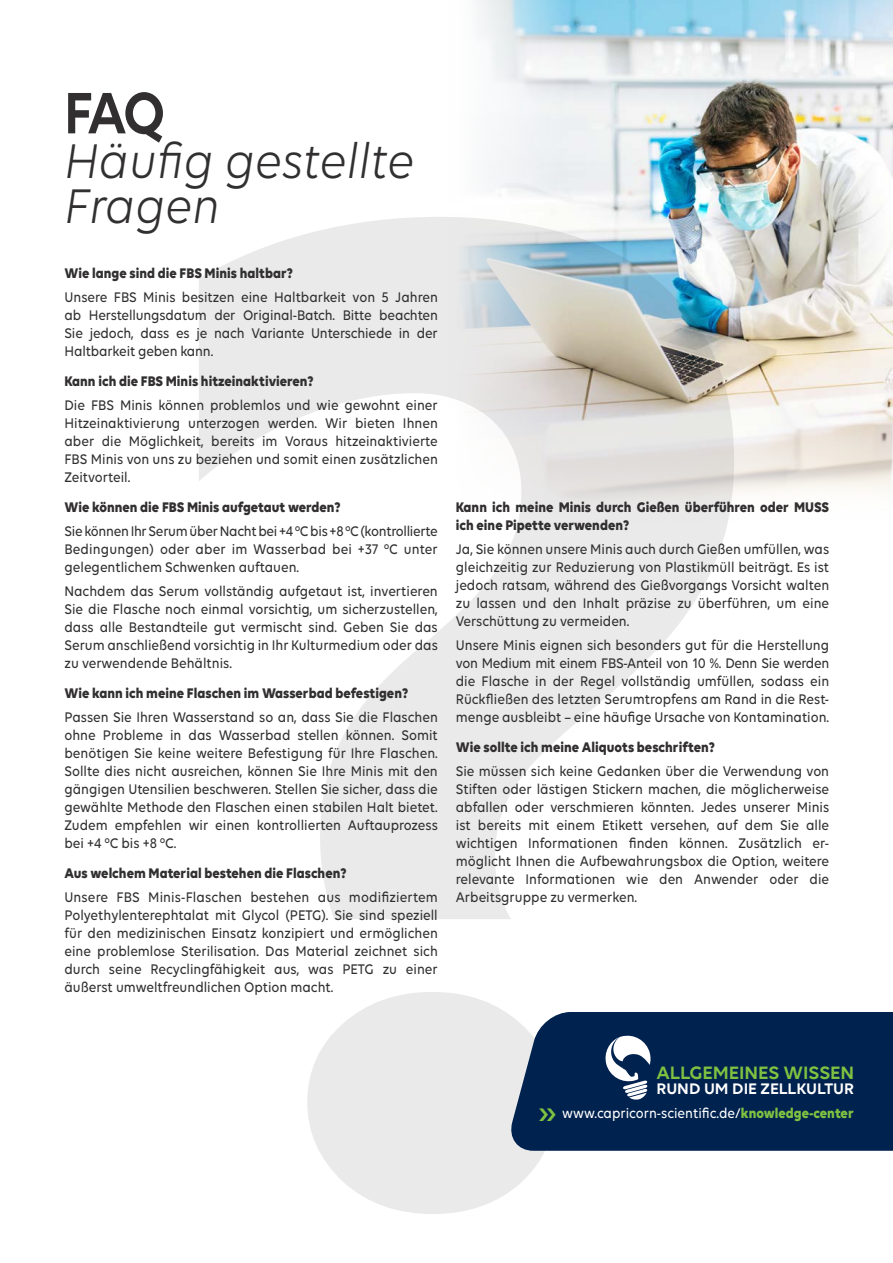
<style>
.page{position:relative;width:893px;height:1263px;background:#fff}
.page>*{position:absolute;margin:0;border:0;box-sizing:border-box;transform-origin:0 0}
.t1{font:600 63px "Volte";color:#312f30;scale:.9 1}
.t2{font:italic 52.5px/45px "Volte";color:#312f30;scale:.9 1}
.t3{font:600 19.35px "Volte";color:#7fc241}
.t4{font:600 16.5px "Volte";color:#fff}
.t5{font:500 15px/18px "Volte";color:#312f30;text-align:justify;scale:.9 1}
.t6{font:700 15px/18px "Volte";color:#312f30;scale:.9 1}
.Einf__Abs{font:500 15px "Volte";color:#fff;scale:.9 1}
.s1{font-family:"Aaux Next";font-weight:900;font-size:18px;color:#7fc241}
.s2{font-weight:700;color:#7fc241}
</style>
<div class="page">
<img style="left:476px;top:0;width:417px;height:492px">
<svg style="left:199px;top:217px;width:535px;height:997px"></svg>
<div style="left:505px;top:1012px;width:388px;height:139px;background:#00224f"></div>
<svg style="left:603px;top:1033px;width:48px;height:67px"></svg>
<p class="t1" style="left:64px;top:76px;width:114px">FAQ</p>
<p class="t2" style="left:64px;top:138px;width:390px">Häufig gestellte<br>Fragen</p>
<p class="t6" style="left:64px;top:263px;width:256px">Wie lange sind die FBS Minis haltbar?</p>
<p class="t5" style="left:64px;top:287px;width:416px">Unsere FBS Minis besitzen eine Haltbarkeit von 5 Jahren ab Herstellungsdatum der Original-Batch. Bitte beachten Sie jedoch, dass es je nach Variante Unterschiede in der Haltbarkeit geben kann.</p>
<p class="t6" style="left:64px;top:371px;width:279px">Kann ich die FBS Minis hitzeinaktivieren?</p>
<p class="t5" style="left:64px;top:395px;width:416px">Die FBS Minis können problemlos und wie gewohnt einer Hitzeinaktivierung unterzogen werden. Wir bieten Ihnen aber die Möglichkeit, bereits im Voraus hitzeinaktivierte FBS Minis von uns zu beziehen und somit einen zusätzlichen Zeitvorteil.</p>
<p class="t6" style="left:64px;top:497px;width:309px">Wie können die FBS Minis aufgetaut werden?</p>
<p class="t5" style="left:64px;top:521px;width:416px">Sie können Ihr Serum über Nacht bei +4 °C bis +8 °C (kontrollierte Bedingungen) oder aber im Wasserbad bei +37 °C unter gelegentlichem Schwenken auftauen.</p>
<p class="t5" style="left:64px;top:581px;width:416px">Nachdem das Serum vollständig aufgetaut ist, invertieren Sie die Flasche noch einmal vorsichtig, um sicherzustellen, dass alle Bestandteile gut vermischt sind. Geben Sie das Serum anschließend vorsichtig in Ihr Kulturmedium oder das zu verwendende Behältnis.</p>
<p class="t6" style="left:64px;top:683px;width:384px">Wie kann ich meine Flaschen im Wasserbad befestigen?</p>
<p class="t5" style="left:64px;top:707px;width:416px">Passen Sie Ihren Wasserstand so an, dass Sie die Flaschen ohne Probleme in das Wasserbad stellen können. Somit benötigen Sie keine weitere Befestigung für Ihre Flaschen.<br>Sollte dies nicht ausreichen, können Sie Ihre Minis mit den gängigen Utensilien beschweren. Stellen Sie sicher, dass die gewählte Methode den Flaschen einen stabilen Halt bietet.<br>Zudem empfehlen wir einen kontrollierten Auftauprozess bei +4 °C bis +8 °C.</p>
<p class="t6" style="left:64px;top:863px;width:315px">Aus welchem Material bestehen die Flaschen?</p>
<p class="t5" style="left:64px;top:887px;width:416px">Unsere FBS Minis-Flaschen bestehen aus modifiziertem Polyethylenterephtalat mit Glycol (PETG). Sie sind speziell für den medizinischen Einsatz konzipiert und ermöglichen eine problemlose Sterilisation. Das Material zeichnet sich durch seine Recyclingfähigkeit aus, was PETG zu einer äußerst umweltfreundlichen Option macht.</p>
<p class="t6" style="left:456px;top:497px;width:416px">Kann ich meine Minis durch Gießen überführen oder MUSS ich eine Pipette verwenden?</p>
<p class="t5" style="left:456px;top:539px;width:416px">Ja, Sie können unsere Minis auch durch Gießen umfüllen, was gleichzeitig zur Reduzierung von Plastikmüll beiträgt. Es ist jedoch ratsam, während des Gießvorgangs Vorsicht walten zu lassen und den Inhalt präzise zu überführen, um eine Verschüttung zu vermeiden.</p>
<p class="t5" style="left:456px;top:635px;width:416px">Unsere Minis eignen sich besonders gut für die Herstellung von Medium mit einem FBS-Anteil von 10 %. Denn Sie werden die Flasche in der Regel vollständig umfüllen, sodass ein Rückfließen des letzten Serumtropfens am Rand in die Rest&shy;menge ausbleibt – eine häufige Ursache von Kontamination.</p>
<p class="t6" style="left:456px;top:737px;width:290px">Wie sollte ich meine Aliquots beschriften?</p>
<p class="t5" style="left:456px;top:761px;width:416px">Sie müssen sich keine Gedanken über die Verwendung von Stiften oder lästigen Stickern machen, die möglicherweise abfallen oder verschmieren könnten. Jedes unserer Minis ist bereits mit einem Etikett versehen, auf dem Sie alle wichtigen Informationen finden können. Zusätzlich er&shy;möglicht Ihnen die Aufbewahrungsbox die Option, weitere relevante Informationen wie den Anwender oder die Arbeitsgruppe zu vermerken.</p>
<p class="t3" style="left:656px;top:1061px;width:199px">ALLGEMEINES WISSEN</p>
<p class="t4" style="left:656px;top:1078px;width:199px">RUND UM DIE ZELLKULTUR</p>
<p class="Einf__Abs" style="left:538px;top:1104px;width:352px"><span class="s1">&gt;&gt;</span> www.capricorn-scientific.de/<span class="s2">knowledge-center</span></p>
</div>
